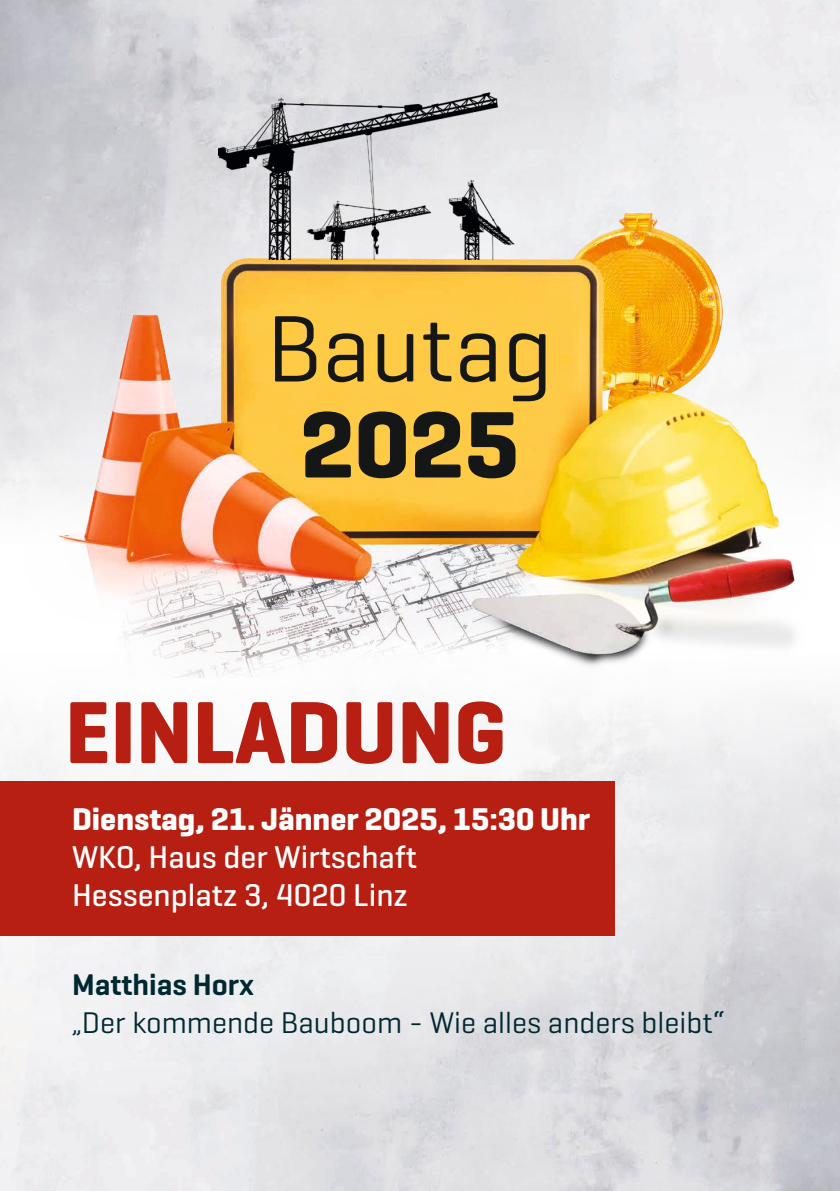
<style>
.page{position:relative;width:840px;height:1191px;background:#fff}
.page>*{position:absolute;margin:0;border:0;box-sizing:border-box;transform-origin:0 0}
.t1{font:96px "Geogrotesque";color:#151616}
.t2{font:700 96px "Geogrotesque";color:#151616}
.t3{font:700 89.6px "Geogrotesque";color:#b61f11}
.t4{font:500 32px/38px "Geogrotesque";color:#fff}
.t5{font:700 32px "Geogrotesque";color:#fff}
.t6{font:30.4px/38px "Geogrotesque";color:#002831}
.s1{font-weight:600}
.s2{font-size:25.8px}
</style>
<div class="page">
<img style="left:0;top:677px;width:839px;height:514px">
<img style="left:16px;top:96px;width:809px;height:581px">
<img style="left:218px;top:59px;width:310px;height:201px">
<div style="left:0;top:781px;width:614px;height:154px;background:#b61f11"></div>
<h1 class="t1" style="left:266px;top:289px;width:288px">Bautag</h1>
<h1 class="t2" style="left:300px;top:385px;width:221px">2025</h1>
<h2 class="t3" style="left:65px;top:677px;width:443px">EINLADUNG</h2>
<p class="t5" style="left:72px;top:799px;width:519px">Dienstag, 21. Jänner 2025, 15:30 Uhr</p>
<p class="t4" style="left:72px;top:838px;width:346px">WKO, Haus der Wirtschaft<br>Hessenplatz 3, 4020 Linz</p>
<p class="t6" style="left:72px;top:965px;width:653px"><span class="s1">Matthias Horx<br></span><span class="s2">„</span>Der kommende Bauboom - Wie alles anders bleibt“</p>
</div>
